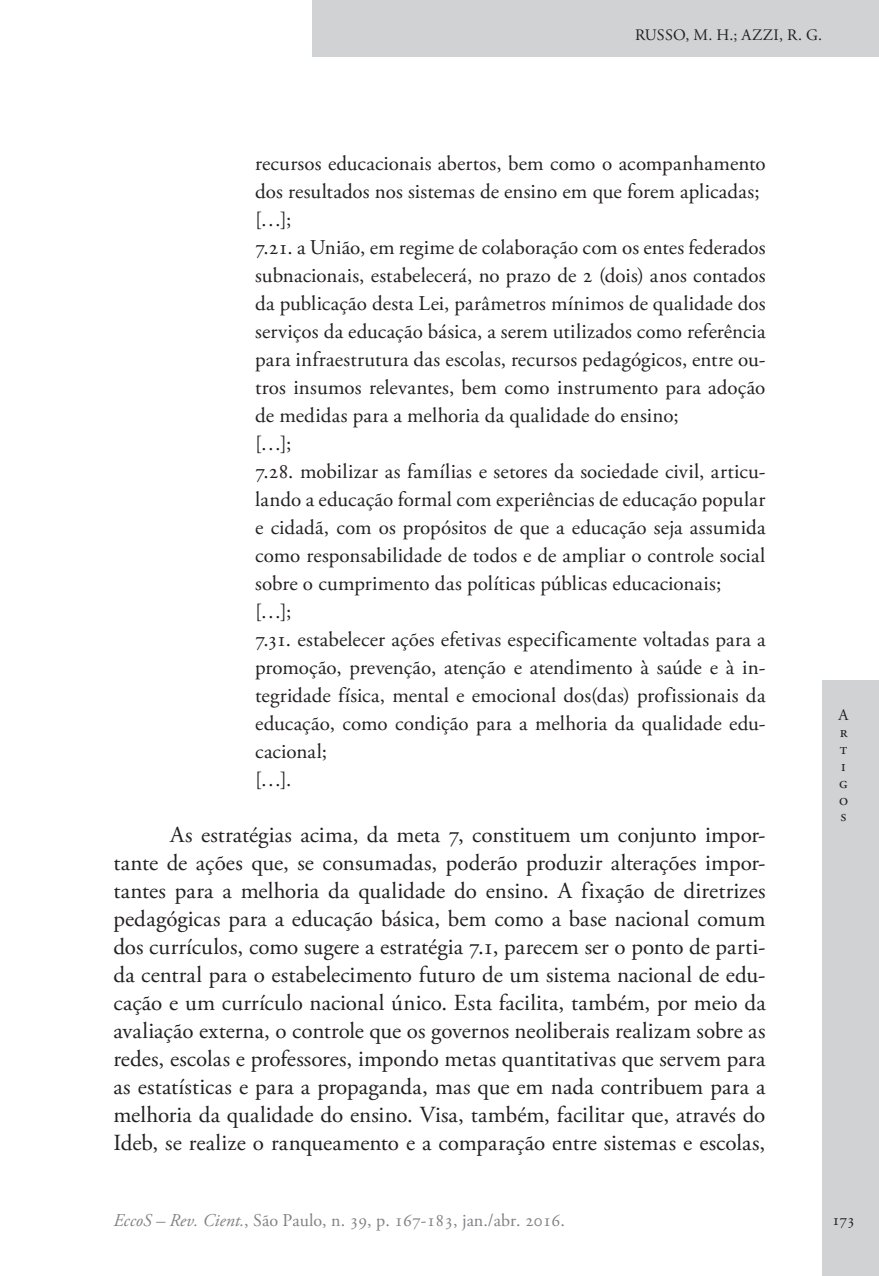
<style>
.page{position:relative;width:879px;height:1276px;background:#fff}
.page>*{position:absolute;margin:0;border:0;box-sizing:border-box;transform-origin:0 0}
.Ec_Normal{font:23px/28px "Adobe Garamond Pro";letter-spacing:-.005em;color:#231f20;text-align:justify}
.Ec_Normal_-_citação{font:21px/28px "Adobe Garamond Pro";letter-spacing:.005em;color:#231f20;text-align:justify}
.t1{font:18px "Adobe Garamond Pro";color:#808285}
.t2{font:16px/16.8px "Adobe Garamond Pro";letter-spacing:.01em;color:#231f20}
.s1{font-style:italic}
</style>
<div class="page">
<div style="left:312px;top:0;width:567px;height:57px;background:#d1d2d4"></div>
<div style="left:822px;top:680px;width:57px;height:596px;background:#d1d2d4"></div>
<p class="t2" style="left:635px;top:27px;width:189px">RUSSO, M. H.; AZZI, R. G.</p>
<p class="Ec_Normal_-_citação" style="left:255px;top:150px;width:512px">recursos educacionais abertos, bem como o acompanhamento dos resultados nos sistemas de ensino em que forem aplicadas;</p>
<p class="Ec_Normal_-_citação" style="left:255px;top:206px;width:38px">[…];</p>
<p class="Ec_Normal_-_citação" style="left:255px;top:234px;width:512px">7.21. a União, em regime de colaboração com os entes federados subnacionais, estabelecerá, no prazo de 2 (dois) anos contados da publicação desta Lei, parâmetros mínimos de qualidade dos serviços da educação básica, a serem utilizados como referência para infraestrutura das escolas, recursos pedagógicos, entre ou&shy;tros insumos relevantes, bem como instrumento para adoção de medidas para a melhoria da qualidade do ensino;</p>
<p class="Ec_Normal_-_citação" style="left:255px;top:430px;width:38px">[…];</p>
<p class="Ec_Normal_-_citação" style="left:255px;top:458px;width:512px">7.28. mobilizar as famílias e setores da sociedade civil, articu&shy;lando a educação formal com experiências de educação popular e cidadã, com os propósitos de que a educação seja assumida como responsabilidade de todos e de ampliar o controle social sobre o cumprimento das políticas públicas educacionais;</p>
<p class="Ec_Normal_-_citação" style="left:255px;top:598px;width:38px">[…];</p>
<p class="Ec_Normal_-_citação" style="left:255px;top:626px;width:512px">7.31. estabelecer ações efetivas especificamente voltadas para a promoção, prevenção, atenção e atendimento à saúde e à in&shy;tegridade física, mental e emocional dos(das) profissionais da educação, como condição para a melhoria da qualidade edu&shy;cacional;</p>
<p class="Ec_Normal_-_citação" style="left:255px;top:766px;width:38px">[…].</p>
<p class="Ec_Normal" style="left:113px;top:822px;width:654px;text-indent:57px">As estratégias acima, da meta 7, constituem um conjunto impor&shy;tante de ações que, se consumadas, poderão produzir alterações impor&shy;tantes para a melhoria da qualidade do ensino. A fixação de diretrizes pedagógicas para a educação básica, bem como a base nacional comum dos currículos, como sugere a estratégia 7.1, parecem ser o ponto de parti&shy;da central para o estabelecimento futuro de um sistema nacional de edu&shy;cação e um currículo nacional único. Esta facilita, também, por meio da avaliação externa, o controle que os governos neoliberais realizam sobre as redes, escolas e professores, impondo metas quantitativas que servem para as estatísticas e para a propaganda, mas que em nada contribuem para a melhoria da qualidade do ensino. Visa, também, facilitar que, através do Ideb, se realize o ranqueamento e a comparação entre sistemas e escolas,</p>
<p class="t2" style="left:838px;top:707px;width:11px">A r t i g o s</p>
<p class="t1" style="left:113px;top:1209px;width:453px"><span class="s1">EccoS – Rev. Cient.</span>, São Paulo, n. 39, p. 167-183, jan./abr. 2016.</p>
<p class="t2" style="left:832px;top:1212px;width:24px">173</p>
</div>
